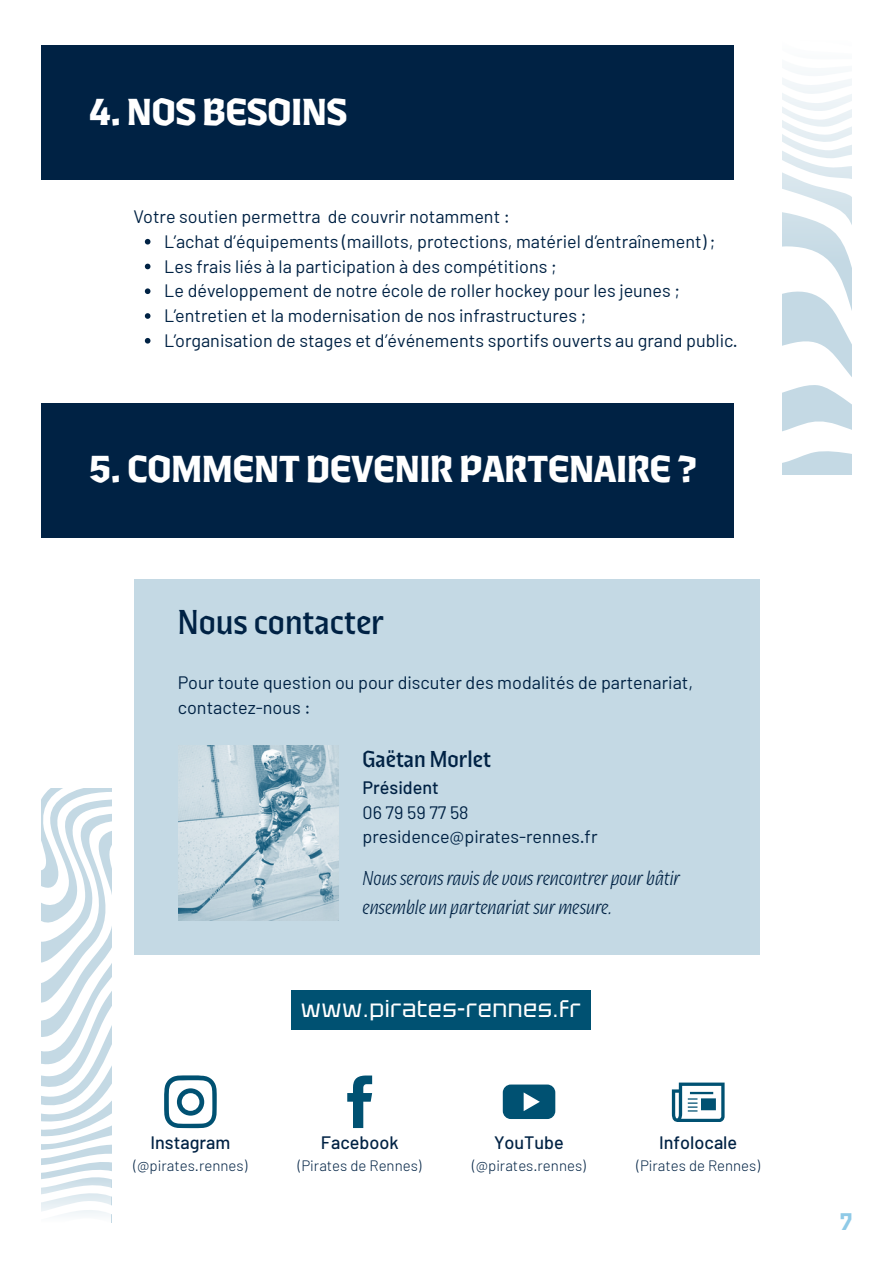
<style>
.page{position:relative;width:894px;height:1264px;background:#fff}
.page>*{position:absolute;margin:0;border:0;box-sizing:border-box;transform-origin:0 0}
.t1{font:600 39px "Ferryman";color:#fff}
.t2{font:36px "Ferryman";color:#024}
.t3{font:24px "Tektur";letter-spacing:.02em;color:#fff}
.t4{font:24px "Ferryman";color:#024}
.t5{font:600 semi-condensed 24px "Tektur";color:#8fcae7}
.t6{font:italic 200 21px/29.2px "Ferryman";color:#024}
.t7{font:18px/24.8px "Barlow";color:#024}
.t8{font:500 18px "Barlow";color:#024}
.t9{font:300 15px "Barlow";color:#024}
.s1{font-weight:500}
</style>
<div class="page">
<div style="left:41px;top:45px;width:693px;height:134px;background:#024"></div>
<div style="left:41px;top:403px;width:693px;height:134px;background:#024"></div>
<div style="left:133px;top:579px;width:626px;height:375px;background:#c4d9e4"></div>
<svg style="left:42px;top:788px;width:69px;height:386px"></svg>
<svg style="left:41px;top:1174px;width:70px;height:41px"></svg>
<svg style="left:782px;top:261px;width:69px;height:214px"></svg>
<svg style="left:782px;top:78px;width:69px;height:183px"></svg>
<img style="left:178px;top:745px;width:160px;height:175px">
<svg style="left:164px;top:1075px;width:53px;height:53px"></svg>
<svg style="left:347px;top:1075px;width:25px;height:52px"></svg>
<svg style="left:502px;top:1084px;width:53px;height:34px;background:#236885"></svg>
<svg style="left:671px;top:1082px;width:53px;height:39px"></svg>
<svg style="left:145px;top:239px;width:5px;height:5px"></svg>
<svg style="left:145px;top:264px;width:5px;height:5px"></svg>
<svg style="left:145px;top:288px;width:5px;height:6px"></svg>
<svg style="left:145px;top:313px;width:5px;height:6px"></svg>
<svg style="left:145px;top:338px;width:5px;height:5px"></svg>
<div style="left:291px;top:990px;width:299px;height:40px;background:#005172"></div>
<h1 class="t1" style="left:89px;top:86px;width:259px">4. NOS BESOINS</h1>
<p class="t7" style="left:133px;top:203px;width:378px">Votre soutien permettra de couvrir notamment :</p>
<p class="t7" style="left:164px;top:228px;width:552px">L’achat d’équipements (maillots, protections, matériel d’entraînement) ;</p>
<p class="t7" style="left:164px;top:253px;width:394px">Les frais liés à la participation à des compétitions ;</p>
<p class="t7" style="left:164px;top:278px;width:517px">Le développement de notre école de roller hockey pour les jeunes ;</p>
<p class="t7" style="left:164px;top:302px;width:423px">L’entretien et la modernisation de nos infrastructures ;</p>
<h1 class="t7" style="left:164px;top:327px;width:575px">L’organisation de stages et d’événements sportifs ouverts au grand public.</h1>
<h5 class="t1" style="left:89px;top:443px;width:609px">5. COMMENT DEVENIR PARTENAIRE ?</h5>
<p class="t2" style="left:178px;top:597px;width:208px">Nous contacter</p>
<h2 class="t7" style="left:178px;top:669px;width:516px">Pour toute question ou pour discuter des modalités de partenariat, contactez-nous :</h2>
<p class="t4" style="left:362px;top:743px;width:130px">Gaëtan Morlet</p>
<p class="t7" style="left:362px;top:774px;width:236px"><span class="s1">Président<br></span>06 79 59 77 58 presidence@pirates-rennes.fr</p>
<h5 class="t6" style="left:362px;top:862px;width:319px">Nous serons ravis devous rencontrer pour bâtir ensemble un partenariat surmesure.</h5>
<h4 class="t8" style="left:150px;top:1130px;width:81px">Instagram</h4>
<h3 class="t9" style="left:133px;top:1156px;width:115px">(@pirates.rennes)</h3>
<h5 class="t3" style="left:301px;top:993px;width:281px">www.pirates-rennes.fr</h5>
<p class="t8" style="left:321px;top:1130px;width:79px">Facebook</p>
<p class="t9" style="left:298px;top:1156px;width:125px">(Pirates de Rennes)</p>
<p class="t8" style="left:494px;top:1130px;width:71px">YouTube</p>
<p class="t9" style="left:472px;top:1156px;width:115px">(@pirates.rennes)</p>
<p class="t8" style="left:659px;top:1130px;width:80px">Infolocale</p>
<p class="t9" style="left:636px;top:1156px;width:125px">(Pirates de Rennes)</p>
<p class="t5" style="left:839px;top:1206px;width:13px">7</p>
</div>
